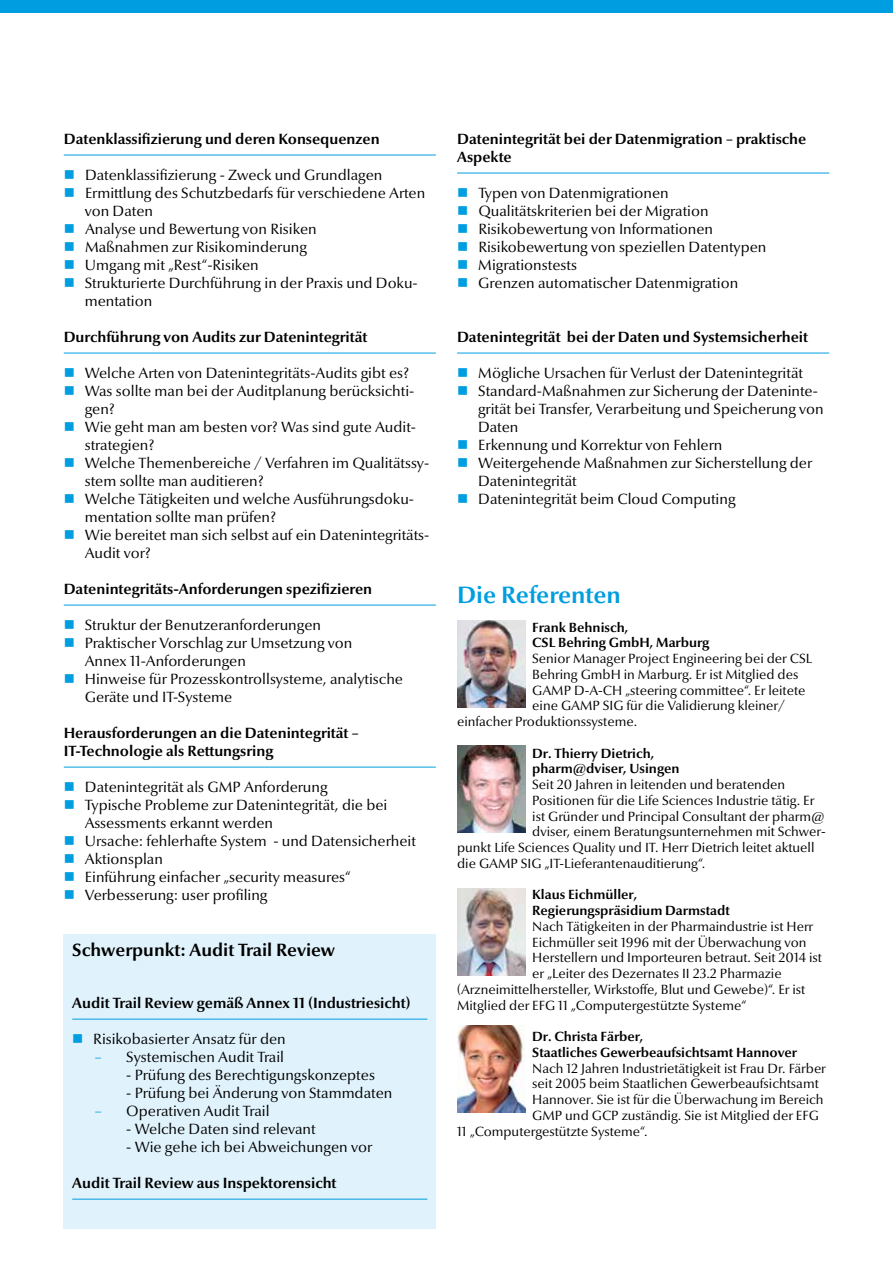
<style>
.page{position:relative;width:893px;height:1263px;background:#fff}
.page>*{position:absolute;margin:0;border:0;box-sizing:border-box;transform-origin:0 0}
.t1{font:700 24px "Optima Nova LT";color:#009ee0}
.t2{font:700 18px "Optima Nova LT";color:#000}
.t3{font:15px/18px "Optima Nova LT";color:#000}
.t4{font:700 15px/18px "Optima Nova LT";color:#000}
.t5{font:13.5px "Optima Nova LT";color:#000}
.t6{font:700 13.5px/15.8px "Optima Nova LT";color:#000}
.s1{color:#009ee0}
</style>
<div class="page">
<hr style="left:64px;top:155px;width:372px;height:1px;background:#009ee0">
<hr style="left:64px;top:353px;width:372px;height:1px;background:#009ee0">
<hr style="left:64px;top:605px;width:372px;height:1px;background:#009ee0">
<hr style="left:64px;top:767px;width:372px;height:1px;background:#009ee0">
<div style="left:64px;top:934px;width:372px;height:295px;background:#e0f2fb"></div>
<hr style="left:72px;top:1019px;width:355px;height:1px;background:#009ee0">
<hr style="left:72px;top:1199px;width:355px;height:1px;background:#009ee0">
<hr style="left:457px;top:173px;width:372px;height:1px;background:#009ee0">
<hr style="left:457px;top:353px;width:372px;height:1px;background:#009ee0">
<img style="left:457px;top:621px;width:68px;height:87px">
<img style="left:457px;top:746px;width:68px;height:87px">
<img style="left:457px;top:889px;width:68px;height:87px">
<img style="left:457px;top:1025px;width:68px;height:87px">
<div style="left:0;top:0;width:893px;height:13px;background:#009ee0"></div>
<p class="t4" style="left:64px;top:130px;width:317px">Datenklassifizierung und deren Konsequenzen</p>
<p class="t3" style="left:85px;top:166px;width:342px">Datenklassifizierung - Zweck und Grundlagen Ermittlung des Schutzbedarfs für verschiedene Arten von Daten<br>Analyse und Bewertung von Risiken<br>Maßnahmen zur Risikominderung<br>Umgang mit „Rest“-Risiken<br>Strukturierte Durchführung in der Praxis und Doku&shy;mentation</p>
<p class="t4" style="left:64px;top:328px;width:305px">Durchführung von Audits zur Datenintegrität</p>
<p class="t3" style="left:85px;top:364px;width:346px">Welche Arten von Datenintegritäts-Audits gibt es?<br>Was sollte man bei der Auditplanung berücksichti&shy;gen?<br>Wie geht man am besten vor? Was sind gute Audit&shy;strategien?<br>Welche Themenbereiche / Verfahren im Qualitätssy&shy;stem sollte man auditieren?<br>Welche Tätigkeiten und welche Ausführungsdoku&shy;mentation sollte man prüfen?<br>Wie bereitet man sich selbst auf ein Datenintegritäts-Audit vor?</p>
<p class="t4" style="left:64px;top:580px;width:310px">Datenintegritäts-Anforderungen spezifizieren</p>
<p class="t3" style="left:85px;top:616px;width:320px">Struktur der Benutzeranforderungen<br>Praktischer Vorschlag zur Umsetzung von<br>Annex 11-Anforderungen<br>Hinweise für Prozesskontrollsysteme, analytische Geräte und IT-Systeme</p>
<p class="t4" style="left:64px;top:724px;width:296px">Herausforderungen an die Datenintegrität –<br>IT-Technologie als Rettungsring</p>
<p class="t3" style="left:85px;top:778px;width:333px">Datenintegrität als GMP Anforderung<br>Typische Probleme zur Datenintegrität, die bei Assessments erkannt werden<br>Ursache: fehlerhafte System - und Datensicherheit Aktionsplan<br>Einführung einfacher „security measures“ Verbesserung: user profiling</p>
<p class="t2" style="left:72px;top:939px;width:264px">Schwerpunkt: Audit Trail Review</p>
<p class="t4" style="left:72px;top:994px;width:339px">Audit Trail Review gemäß Annex 11 (Industriesicht)</p>
<p class="t3" style="left:93px;top:1030px;width:194px">Risikobasierter Ansatz für den</p>
<p class="t3" style="left:95px;top:1048px;width:191px"><span class="s1">–</span> Systemischen Audit Trail</p>
<p class="t3" style="left:126px;top:1066px;width:250px">- Prüfung des Berechtigungskonzeptes</p>
<p class="t3" style="left:126px;top:1084px;width:268px">- Prüfung bei Änderung von Stammdaten</p>
<p class="t3" style="left:95px;top:1102px;width:176px"><span class="s1">–</span> Operativen Audit Trail</p>
<p class="t3" style="left:126px;top:1120px;width:191px">- Welche Daten sind relevant</p>
<p class="t3" style="left:126px;top:1138px;width:247px">- Wie gehe ich bei Abweichungen vor</p>
<p class="t4" style="left:72px;top:1174px;width:266px">Audit Trail Review aus Inspektorensicht</p>
<p class="t4" style="left:457px;top:130px;width:351px">Datenintegrität bei der Datenmigration – praktische<br>Aspekte</p>
<p class="t3" style="left:478px;top:184px;width:290px">Typen von Datenmigrationen Qualitätskriterien bei der Migration Risikobewertung von Informationen Risikobewertung von speziellen Datentypen Migrationstests<br>Grenzen automatischer Datenmigration</p>
<p class="t4" style="left:457px;top:328px;width:352px">Datenintegrität bei der Daten und Systemsicherheit</p>
<p class="t3" style="left:478px;top:364px;width:347px">Mögliche Ursachen für Verlust der Datenintegrität Standard-Maßnahmen zur Sicherung der Dateninte&shy;grität bei Transfer, Verarbeitung und Speicherung von Daten<br>Erkennung und Korrektur von Fehlern Weitergehende Maßnahmen zur Sicherstellung der Datenintegrität<br>Datenintegrität beim Cloud Computing</p>
<h1 class="t1" style="left:457px;top:581px;width:165px">Die Referenten</h1>
<p class="t6" style="left:532px;top:619px;width:179px">Frank Behnisch,<br>CSL Behring GmbH, Marburg</p>
<p class="t5" style="left:532px;top:651px;width:281px">Senior Manager Project Engineering bei der CSL</p>
<p class="t5" style="left:532px;top:666px;width:268px">Behring GmbH in Marburg. Er ist Mitglied des</p>
<p class="t5" style="left:532px;top:682px;width:275px">GAMP D-A-CH „steering committee“. Er leitete</p>
<p class="t5" style="left:532px;top:698px;width:254px">eine GAMP SIG für die Validierung kleiner/</p>
<p class="t5" style="left:457px;top:714px;width:182px">einfacher Produktionssysteme.</p>
<p class="t6" style="left:532px;top:745px;width:149px">Dr. Thierry Dietrich, pharm@dviser, Usingen</p>
<p class="t5" style="left:532px;top:777px;width:254px">Seit 20 Jahren in leitenden und beratenden</p>
<p class="t5" style="left:532px;top:792px;width:284px">Positionen für die Life Sciences Industrie tätig. Er</p>
<p class="t5" style="left:532px;top:808px;width:294px">ist Gründer und Principal Consultant der pharm@</p>
<p class="t5" style="left:532px;top:824px;width:295px">dviser, einem Beratungsunternehmen mit Schwer-</p>
<p class="t5" style="left:457px;top:840px;width:359px">punkt Life Sciences Quality und IT. Herr Dietrich leitet aktuell</p>
<p class="t5" style="left:457px;top:855px;width:250px">die GAMP SIG „IT-Lieferantenauditierung“.</p>
<p class="t6" style="left:532px;top:887px;width:199px">Klaus Eichmüller,<br>Regierungspräsidium Darmstadt</p>
<p class="t5" style="left:532px;top:918px;width:282px">Nach Tätigkeiten in der Pharmaindustrie ist Herr</p>
<p class="t5" style="left:532px;top:934px;width:276px">Eichmüller seit 1996 mit der Überwachung von</p>
<p class="t5" style="left:532px;top:950px;width:291px">Herstellern und Importeuren betraut. Seit 2014 ist</p>
<p class="t5" style="left:532px;top:966px;width:251px">er „Leiter des Dezernates II 23.2 Pharmazie</p>
<p class="t5" style="left:457px;top:981px;width:350px">(Arzneimittelhersteller, Wirkstoffe, Blut und Gewebe)“. Er ist</p>
<p class="t5" style="left:457px;top:997px;width:291px">Mitglied der EFG 11 „Computergestützte Systeme“</p>
<p class="t6" style="left:532px;top:1029px;width:266px">Dr. Christa Färber,<br>Staatliches Gewerbeaufsichtsamt Hannover</p>
<p class="t5" style="left:532px;top:1060px;width:295px">Nach 12 Jahren Industrietätigkeit ist Frau Dr. Färber</p>
<p class="t5" style="left:532px;top:1076px;width:288px">seit 2005 beim Staatlichen Gewerbeaufsichtsamt</p>
<p class="t5" style="left:532px;top:1092px;width:293px">Hannover. Sie ist für die Überwachung im Bereich</p>
<p class="t5" style="left:532px;top:1107px;width:288px">GMP und GCP zuständig. Sie ist Mitglied der EFG</p>
<p class="t5" style="left:457px;top:1123px;width:192px">11 „Computergestützte Systeme“.</p>
</div>
